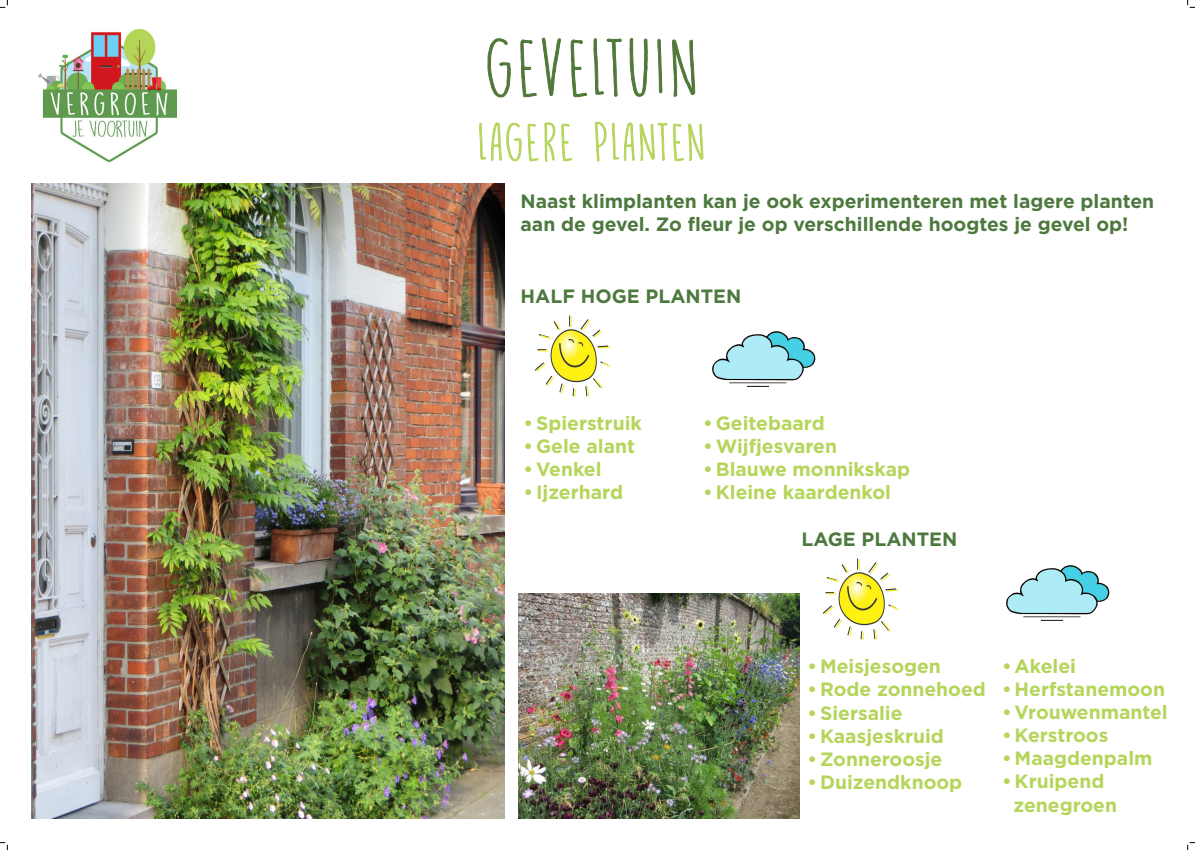
<style>
.page{position:relative;width:1195px;height:850px;background:#fff}
.page>*{position:absolute;margin:0;border:0;box-sizing:border-box;transform-origin:0 0}
.t1{font:81.2px "DK Running Hipster";letter-spacing:.06em;color:#507838}
.t2{font:52.5px "DK Running Hipster";letter-spacing:.045em;color:#b5d55b}
.t3{font:700 19.25px "Gotham";color:#b5d55b}
.t4{font:700 19.25px/23.1px "Gotham";color:#4d793e}
</style>
<div class="page">
<svg style="left:487px;top:38px;width:23px;height:59px"></svg>
<svg style="left:520px;top:40px;width:16px;height:57px"></svg>
<svg style="left:542px;top:38px;width:19px;height:58px"></svg>
<svg style="left:571px;top:40px;width:15px;height:57px"></svg>
<svg style="left:593px;top:38px;width:28px;height:58px"></svg>
<svg style="left:629px;top:38px;width:18px;height:58px"></svg>
<svg style="left:657px;top:39px;width:5px;height:54px"></svg>
<svg style="left:672px;top:40px;width:23px;height:57px"></svg>
<svg style="left:479px;top:122px;width:42px;height:40px"></svg>
<svg style="left:528px;top:124px;width:10px;height:37px"></svg>
<svg style="left:544px;top:123px;width:11px;height:38px"></svg>
<svg style="left:561px;top:124px;width:11px;height:37px"></svg>
<svg style="left:595px;top:122px;width:11px;height:39px"></svg>
<svg style="left:612px;top:122px;width:55px;height:39px"></svg>
<svg style="left:673px;top:124px;width:30px;height:37px"></svg>
<img style="left:39px;top:29px;width:138px;height:133px">
<img style="left:31px;top:183px;width:473px;height:634px">
<img style="left:518px;top:593px;width:281px;height:224px">
<img style="left:535px;top:315px;width:75px;height:83px">
<img style="left:823px;top:558px;width:75px;height:83px">
<img style="left:1006px;top:565px;width:104px;height:56px">
<img style="left:712px;top:331px;width:104px;height:56px">
<svg style="left:0;top:0;width:8px;height:8px"></svg>
<svg style="left:0;top:842px;width:8px;height:7px"></svg>
<svg style="left:1187px;top:0;width:7px;height:8px"></svg>
<svg style="left:1187px;top:842px;width:7px;height:7px"></svg>
<p class="t1" style="left:485px;top:28px;width:213px">GEVELTUIN</p>
<p class="t2" style="left:478px;top:116px;width:228px">LAGERE PLANTEN</p>
<p class="t4" style="left:520px;top:189px;width:635px">Naast klimplanten kan je ook experimenteren met lagere planten aan de gevel. Zo fleur je op verschillende hoogtes je gevel op!</p>
<p class="t4" style="left:520px;top:285px;width:222px">HALF HOGE PLANTEN</p>
<p class="t3" style="left:523px;top:410px;width:120px">•Spierstruik</p>
<p class="t3" style="left:523px;top:433px;width:113px">•Gele alant</p>
<p class="t3" style="left:523px;top:456px;width:80px">• Venkel</p>
<p class="t3" style="left:523px;top:479px;width:101px">• Ijzerhard</p>
<p class="t3" style="left:703px;top:410px;width:123px">•Geitebaard</p>
<p class="t3" style="left:703px;top:433px;width:135px">•Wijfjesvaren</p>
<p class="t3" style="left:703px;top:456px;width:208px">• Blauwe monnikskap</p>
<p class="t3" style="left:703px;top:479px;width:189px">• Kleine kaardenkol</p>
<p class="t4" style="left:801px;top:527px;width:157px">LAGE PLANTEN</p>
<p class="t3" style="left:807px;top:653px;width:135px">• Meisjesogen</p>
<p class="t3" style="left:807px;top:676px;width:180px">• Rode zonnehoed</p>
<p class="t3" style="left:807px;top:699px;width:97px">•Siersalie</p>
<p class="t3" style="left:807px;top:722px;width:138px">• Kaasjeskruid</p>
<p class="t3" style="left:807px;top:745px;width:136px">• Zonneroosje</p>
<p class="t3" style="left:807px;top:769px;width:156px">•Duizendknoop</p>
<p class="t3" style="left:1001px;top:653px;width:75px">•Akelei</p>
<p class="t3" style="left:1001px;top:676px;width:164px">• Herfstanemoon</p>
<p class="t3" style="left:1001px;top:699px;width:167px">• Vrouwenmantel</p>
<p class="t3" style="left:1001px;top:722px;width:108px">• Kerstroos</p>
<p class="t3" style="left:1001px;top:745px;width:152px">• Maagdenpalm</p>
<p class="t3" style="left:1001px;top:768px;width:104px">• Kruipend</p>
<p class="t3" style="left:1013px;top:791px;width:105px">zenegroen</p>
</div>
